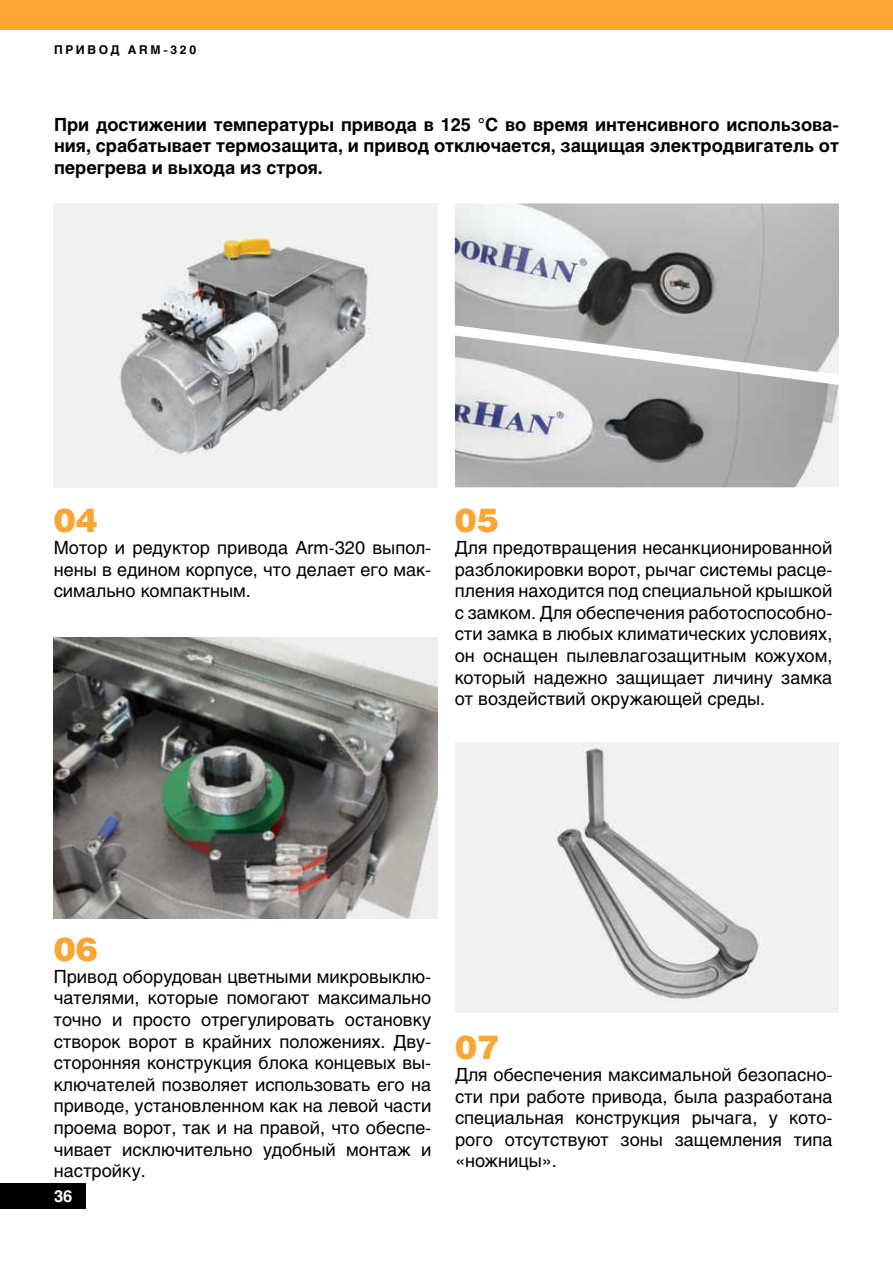
<style>
.page{position:relative;width:893px;height:1263px;background:#fff}
.page>*{position:absolute;margin:0;border:0;box-sizing:border-box;transform-origin:0 0}
.t1{font:900 33px "Helios";color:#faa634}
.t2{font:18px/21.6px "Helios";color:#000;text-align:justify}
.t3{font:700 18px/21.6px "Helios";color:#000;text-align:justify}
.t4{font:700 16.5px "Helios";color:#fff}
.t5{font:700 12px "Helios";letter-spacing:.22em;color:#000}
</style>
<div class="page">
<div style="left:0;top:0;width:893px;height:30px;background:#faa634"></div>
<img style="left:54px;top:203px;width:384px;height:284px">
<img style="left:54px;top:637px;width:384px;height:281px">
<img style="left:455px;top:742px;width:384px;height:270px">
<img style="left:455px;top:203px;width:384px;height:132px">
<img style="left:455px;top:335px;width:384px;height:152px">
<div style="left:0;top:1183px;width:85px;height:26px;background:#000"></div>
<p class="t5" style="left:54px;top:43px;width:144px">Привод ARM-320</p>
<p class="t3" style="left:54px;top:114px;width:786px">При достижении температуры привода в 125 °С во время интенсивного использова&shy;ния, срабатывает термозащита, и привод отключается, защищая электродвигатель от перегрева и выхода из строя.</p>
<h1 class="t1" style="left:54px;top:500px;width:46px">04</h1>
<p class="t2" style="left:54px;top:537px;width:379px">Мотор и редуктор привода Arm-320 выпол&shy;нены в едином корпусе, что делает его мак&shy;симально компактным.</p>
<h1 class="t1" style="left:455px;top:500px;width:46px">05</h1>
<p class="t2" style="left:455px;top:537px;width:379px">Для предотвращения несанкционированной разблокировки ворот, рычаг системы расце&shy;пления находится под специальной крышкой с замком. Для обеспечения работоспособно&shy;сти замка в любых климатических условиях, он оснащен пылевлагозащитным кожухом, который надежно защищает личину замка от воздействий окружающей среды.</p>
<h1 class="t1" style="left:54px;top:928px;width:46px">06</h1>
<p class="t2" style="left:54px;top:965px;width:379px">Привод оборудован цветными микровыклю&shy;чателями, которые помогают максимально точно и просто отрегулировать остановку створок ворот в крайних положениях. Дву&shy;сторонняя конструкция блока концевых вы&shy;ключателей позволяет использовать его на приводе, установленном как на левой части проема ворот, так и на правой, что обеспе&shy;чивает исключительно удобный монтаж и настройку.</p>
<p class="t4" style="left:54px;top:1187px;width:20px">36</p>
<h1 class="t1" style="left:455px;top:1026px;width:46px">07</h1>
<p class="t2" style="left:455px;top:1063px;width:379px">Для обеспечения максимальной безопасно&shy;сти при работе привода, была разработана специальная конструкция рычага, у кото&shy;рого отсутствуют зоны защемления типа «ножницы».</p>
</div>
